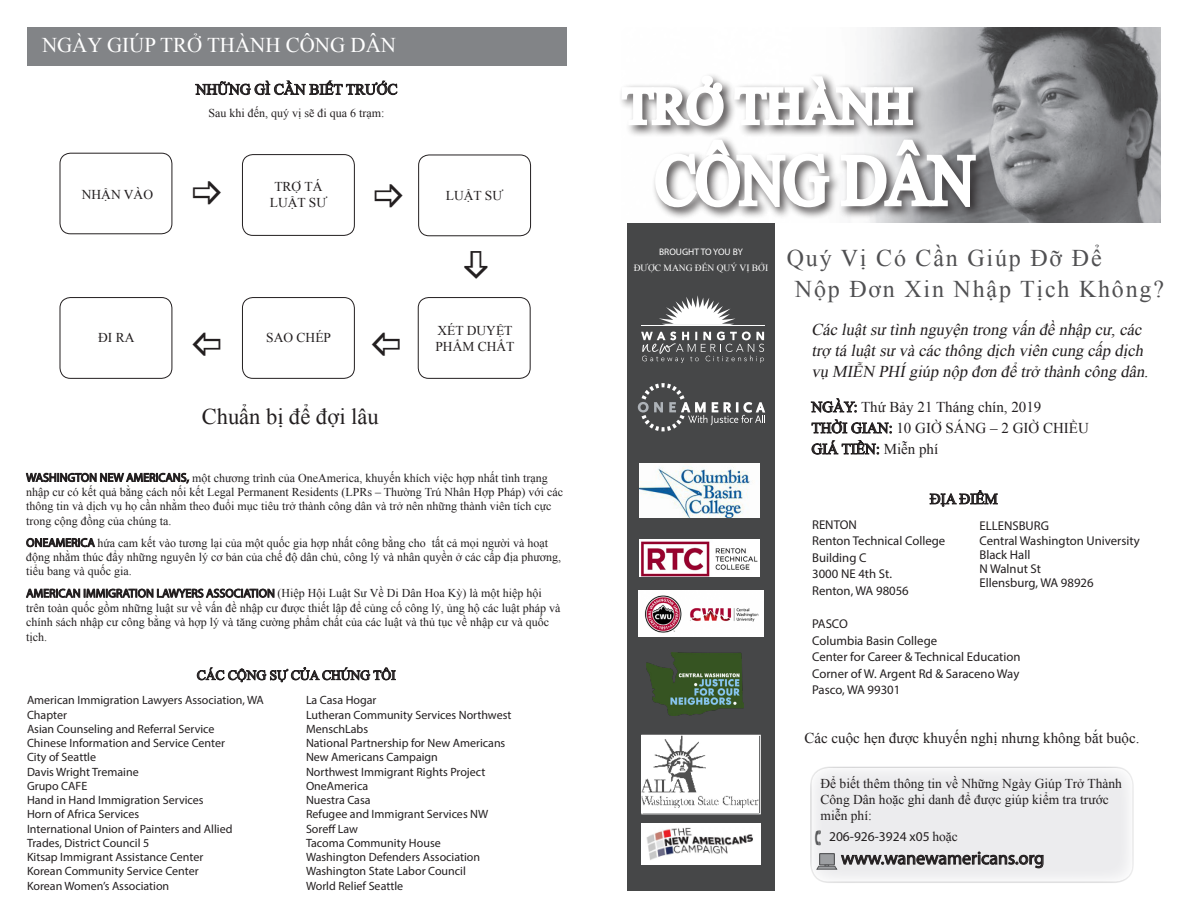
<style>
.page{position:relative;width:1188px;height:918px;background:#fff}
.page>*{position:absolute;margin:0;border:0;box-sizing:border-box;transform-origin:0 0}
.t1{font:70.8px "Times New Roman";letter-spacing:-.01em;color:#fff;scale:.87 1}
.t2{font:24px "Times New Roman";letter-spacing:.075em;color:#505052}
.t3{font:22.5px "Times New Roman";color:#231f20}
.t4{font:21px "Times New Roman";color:#fff}
.t5{font:18px "Myriad Pro";color:#231f20}
.t6{font:italic 16.5px/21px "Times New Roman";color:#231f20}
.t7{font:15px "Times New Roman";color:#231f20}
.t8{font:13.5px/16.2px "Times New Roman";color:#231f20}
.t9{font:13.5px "Myriad Pro";color:#231f20}
.t10{font:12.75px "Myriad Pro";color:#231f20}
.t11{font:12px/14.4px "Times New Roman";color:#231f20}
.t12{font:12px "Myriad Pro";color:#231f20}
.t13{font:9.45px "Times New Roman";color:#fff}
.t14{font:9.45px "Myriad Pro";color:#fff}
.s1{font-family:"Myriad Pro"}
.s2{font-family:"Times New Roman"}
</style>
<div class="page">
<div style="left:628px;top:27px;width:147px;height:864px;background:#464748"></div>
<svg style="left:641px;top:295px;width:123px;height:68px"></svg>
<hr style="left:641px;top:325px;width:123px;height:1px;background:#fff">
<svg style="left:638px;top:383px;width:127px;height:48px"></svg>
<img style="left:641px;top:823px;width:120px;height:41px">
<img style="left:639px;top:591px;width:124px;height:46px">
<img style="left:639px;top:463px;width:121px;height:55px">
<img style="left:639px;top:540px;width:120px;height:37px">
<img style="left:643px;top:737px;width:116px;height:75px">
<div style="left:641px;top:735px;width:120px;height:79px;border:1px solid #fff"></div>
<div style="left:27px;top:27px;width:540px;height:39px;background:#828487"></div>
<svg style="left:811px;top:398px;width:46px;height:14px"></svg>
<svg style="left:812px;top:419px;width:80px;height:14px"></svg>
<svg style="left:812px;top:440px;width:67px;height:14px"></svg>
<div style="left:811px;top:767px;width:322px;height:115px;background:#ececee;border-radius:18px"></div>
<div style="left:810px;top:766px;width:324px;height:117px;border:2px solid #636366;border-radius:18px"></div>
<svg style="left:816px;top:852px;width:227px;height:18px"></svg>
<svg style="left:26px;top:472px;width:163px;height:12px"></svg>
<svg style="left:26px;top:537px;width:69px;height:11px"></svg>
<svg style="left:26px;top:588px;width:248px;height:10px"></svg>
<svg style="left:197px;top:667px;width:199px;height:15px"></svg>
<svg style="left:195px;top:81px;width:202px;height:14px"></svg>
<svg style="left:930px;top:490px;width:68px;height:17px"></svg>
<img style="left:628px;top:27px;width:533px;height:196px">
<div style="left:618px;top:72px;width:307px;height:66px;background:#231f20;opacity:.79"></div>
<svg style="left:619px;top:72px;width:107px;height:56px;background:#e4e3e4"></svg>
<svg style="left:732px;top:74px;width:183px;height:54px"></svg>
<div style="left:652px;top:135px;width:337px;height:85px;background:#231f20;opacity:.79"></div>
<svg style="left:652px;top:137px;width:180px;height:73px"></svg>
<svg style="left:839px;top:137px;width:139px;height:72px"></svg>
<div style="left:60px;top:153px;width:112px;height:81px;border:1px solid #231f20;border-radius:10px"></div>
<div style="left:242px;top:154px;width:113px;height:82px;border:1px solid #231f20;border-radius:10px"></div>
<div style="left:418px;top:155px;width:113px;height:81px;border:1px solid #231f20;border-radius:10px"></div>
<div style="left:242px;top:297px;width:113px;height:82px;border:1px solid #231f20;border-radius:10px"></div>
<div style="left:418px;top:297px;width:113px;height:82px;border:1px solid #231f20;border-radius:10px"></div>
<div style="left:60px;top:297px;width:112px;height:82px;border:1px solid #231f20;border-radius:10px"></div>
<img style="left:647px;top:653px;width:97px;height:63px">
<p class="t4" style="left:42px;top:31px;width:356px">NGÀY GIÚP TRỞ THÀNH CÔNG DÂN</p>
<p class="t7" style="left:196px;top:79px;width:203px">NHỮNG GÌ CẦN BIẾT TRƯỚC</p>
<p class="t8" style="left:82px;top:186px;width:73px">NHẬN VÀO</p>
<p class="t8" style="left:98px;top:329px;width:38px">ĐI RA</p>
<p class="t11" style="left:209px;top:106px;width:177px">Sau khi đến, quý vị sẽ đi qua 6 trạm:</p>
<p class="t8" style="left:274px;top:178px;width:50px">TRỢ TÁ</p>
<p class="t8" style="left:270px;top:194px;width:59px">LUẬT SƯ</p>
<p class="t8" style="left:446px;top:187px;width:59px">LUẬT SƯ</p>
<p class="t8" style="left:266px;top:330px;width:66px">SAO CHÉP</p>
<p class="t8" style="left:435px;top:322px;width:81px">XÉT DUYỆT<br>PHẨM CHẤT</p>
<p class="t3" style="left:202px;top:401px;width:178px">Chuẩn bị để đợi lâu</p>
<p class="t11" style="left:26px;top:470px;width:539px"><span class="s1">WASHINGTON NEW AMERICANS,</span> một chương trình của OneAmerica, khuyến khích việc hợp nhất tình trạng nhập cư có kết quả bằng cách nối kết Legal Permanent Residents (LPRs – Thường Trú Nhân Hợp Pháp) với các thông tin và dịch vụ họ cần nhằm theo đuổi mục tiêu trở thành công dân và trở nên những thành viên tích cực trong cộng đồng của chúng ta.</p>
<p class="t11" style="left:26px;top:535px;width:536px"><span class="s1">ONEAMERICA</span> hứa cam kết vào tương lại của một quốc gia hợp nhất công bằng cho tất cả mọi người và hoạt động nhằm thúc đẩy những nguyên lý cơ bản của chế độ dân chủ, công lý và nhân quyền ở các cấp địa phương, tiểu bang và quốc gia.</p>
<p class="t11" style="left:26px;top:586px;width:536px"><span class="s1">AMERICAN IMMIGRATION LAWYERS ASSOCIATION</span> (Hiệp Hội Luật Sư Về Di Dân Hoa Kỳ) là một hiệp hội trên toàn quốc gồm những luật sư về vấn đề nhập cư được thiết lập để củng cố công lý, ủng hộ các luật pháp và chính sách nhập cư công bằng và hợp lý và tăng cường phẩm chất của các luật và thủ tục về nhập cư và quốc tịch.</p>
<p class="t8" style="left:197px;top:667px;width:200px">CÁC CỘNG SỰ CỦA CHÚNG TÔI</p>
<p class="t12" style="left:27px;top:693px;width:238px">American Immigration Lawyers Association, WA</p>
<p class="t12" style="left:27px;top:707px;width:42px">Chapter</p>
<p class="t12" style="left:27px;top:721px;width:189px">Asian Counseling and Referral Service</p>
<p class="t12" style="left:27px;top:736px;width:199px">Chinese Information and Service Center</p>
<p class="t12" style="left:27px;top:750px;width:71px">City of Seattle</p>
<p class="t12" style="left:27px;top:764px;width:113px">Davis Wright Tremaine</p>
<p class="t12" style="left:27px;top:778px;width:62px">Grupo CAFE</p>
<p class="t12" style="left:27px;top:793px;width:178px">Hand in Hand Immigration Services</p>
<p class="t12" style="left:27px;top:807px;width:114px">Horn of Africa Services</p>
<p class="t12" style="left:27px;top:821px;width:207px">International Union of Painters and Allied</p>
<p class="t12" style="left:27px;top:835px;width:124px">Trades, District Council 5</p>
<p class="t12" style="left:27px;top:850px;width:178px">Kitsap Immigrant Assistance Center</p>
<p class="t12" style="left:27px;top:864px;width:173px">Korean Community Service Center</p>
<p class="t12" style="left:27px;top:878px;width:144px">Korean Women’s Association</p>
<p class="t12" style="left:306px;top:693px;width:72px">La Casa Hogar</p>
<p class="t12" style="left:306px;top:707px;width:207px">Lutheran Community Services Northwest</p>
<p class="t12" style="left:306px;top:721px;width:64px">MenschLabs</p>
<p class="t12" style="left:306px;top:736px;width:201px">National Partnership for New Americans</p>
<p class="t12" style="left:306px;top:750px;width:133px">New Americans Campaign</p>
<p class="t12" style="left:306px;top:764px;width:181px">Northwest Immigrant Rights Project</p>
<p class="t12" style="left:306px;top:778px;width:64px">OneAmerica</p>
<p class="t12" style="left:306px;top:793px;width:66px">Nuestra Casa</p>
<p class="t12" style="left:306px;top:807px;width:184px">Refugee and Immigrant Services NW</p>
<p class="t12" style="left:306px;top:821px;width:54px">Soreff Law</p>
<p class="t12" style="left:306px;top:835px;width:136px">Tacoma Community House</p>
<p class="t12" style="left:306px;top:850px;width:176px">Washington Defenders Association</p>
<p class="t12" style="left:306px;top:864px;width:161px">Washington State Labor Council</p>
<p class="t12" style="left:306px;top:878px;width:99px">World Relief Seattle</p>
<p class="t1" style="left:655px;top:133px;width:368px">CÔNG DÂN</p>
<p class="t2" style="left:787px;top:241px;width:316px">Quý Vị Có Cần Giúp Đỡ Để</p>
<p class="t2" style="left:795px;top:272px;width:371px">Nộp Đơn Xin Nhập Tịch Không?</p>
<p class="t14" style="left:659px;top:246px;width:85px">BROUGHT TO YOU BY</p>
<p class="t13" style="left:634px;top:262px;width:136px">ĐƯỢC MANG ĐẾN QUÝ VỊ BỞI</p>
<p class="t6" style="left:812px;top:319px;width:342px">Các luậtsư tình nguyện trong vấn đề nhập cư,các trợ tá luậtsư và các thông dịch viên cung cấp dịch vụ MIỄN PHÍgiúp nộp đơn để trở thành công dân.</p>
<p class="t7" style="left:812px;top:397px;width:231px">NGÀY: Thứ Bảy 21 Tháng chín, 2019</p>
<p class="t7" style="left:812px;top:418px;width:279px">THỜI GIAN: 10 GIỜ SÁNG – 2 GIỜ CHIỀU</p>
<p class="t7" style="left:812px;top:439px;width:128px">GIÁ TIỀN: Miễn phí</p>
<p class="t7" style="left:930px;top:489px;width:69px">ĐỊA ĐIỂM</p>
<p class="t10" style="left:812px;top:517px;width:46px">RENTON</p>
<p class="t10" style="left:812px;top:533px;width:135px">Renton Technical College</p>
<p class="t10" style="left:812px;top:550px;width:56px">Building C</p>
<p class="t10" style="left:812px;top:566px;width:81px">3000 NE 4th St.</p>
<p class="t10" style="left:812px;top:583px;width:98px">Renton, WA 98056</p>
<p class="t10" style="left:979px;top:518px;width:71px">ELLENSBURG</p>
<p class="t10" style="left:979px;top:533px;width:162px">Central Washington University</p>
<p class="t10" style="left:979px;top:547px;width:52px">Black Hall</p>
<p class="t10" style="left:979px;top:561px;width:63px">N Walnut St</p>
<p class="t10" style="left:979px;top:575px;width:116px">Ellensburg, WA 98926</p>
<p class="t10" style="left:812px;top:616px;width:37px">PASCO</p>
<p class="t10" style="left:812px;top:633px;width:127px">Columbia Basin College</p>
<p class="t10" style="left:812px;top:649px;width:210px">Center for Career &amp; Technical Education</p>
<p class="t10" style="left:812px;top:666px;width:209px">Corner of W. Argent Rd &amp; Saraceno Way</p>
<p class="t10" style="left:812px;top:682px;width:90px">Pasco, WA 99301</p>
<p class="t7" style="left:805px;top:728px;width:336px">Các cuộc hẹn được khuyến nghị nhưng không bắt buộc.</p>
<p class="t8" style="left:820px;top:775px;width:303px">Để biết thêm thông tin về Những Ngày Giúp Trở Thành<br>Công Dân hoặc ghi danh để được giúp kiểm tra trước miễn phí:</p>
<p class="t9" style="left:829px;top:828px;width:130px">206-926-3924 x05 <span class="s2">hoặc</span></p>
<p class="t5" style="left:841px;top:847px;width:205px">www.wanewamericans.org</p>
</div>
